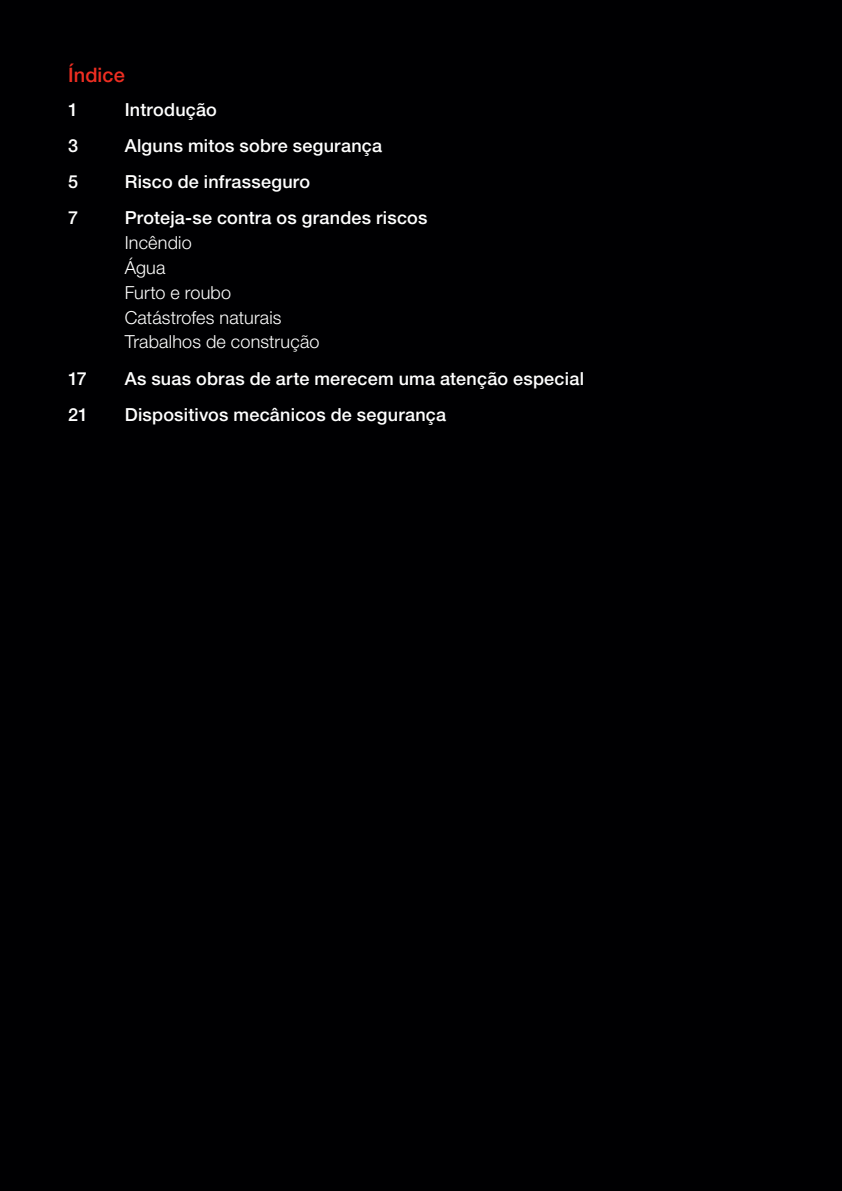
<style>
.page{position:relative;width:842px;height:1191px;background:#000002}
.page>*{position:absolute;margin:0;border:0;box-sizing:border-box;transform-origin:0 0}
.Red_Section_Headers{font:500 20px "Helvetica Neue LT Std";letter-spacing:.005em;color:#ee2e22}
.White_Body_Copy{font:500 18px "Helvetica Neue LT Std";letter-spacing:.01em;color:#fff}
.White_Body_Copy-2{font:300 18px "Helvetica Neue LT Std";letter-spacing:.01em;color:#fff}
</style>
<div class="page">
<p class="Red_Section_Headers" style="left:68px;top:63px;width:58px">Índice</p>
<p class="White_Body_Copy" style="left:68px;top:99px;width:12px">1</p>
<p class="White_Body_Copy" style="left:125px;top:99px;width:94px">Introdução</p>
<p class="White_Body_Copy" style="left:68px;top:135px;width:12px">3</p>
<p class="White_Body_Copy" style="left:125px;top:135px;width:259px">Alguns mitos sobre segurança</p>
<p class="White_Body_Copy" style="left:68px;top:171px;width:12px">5</p>
<p class="White_Body_Copy" style="left:125px;top:171px;width:187px">Risco de infrasseguro</p>
<p class="White_Body_Copy" style="left:68px;top:207px;width:12px">7</p>
<p class="White_Body_Copy" style="left:125px;top:207px;width:304px">Proteja-se contra os grandes riscos</p>
<p class="White_Body_Copy-2" style="left:125px;top:232px;width:69px">Incêndio</p>
<p class="White_Body_Copy-2" style="left:125px;top:256px;width:42px">Água</p>
<p class="White_Body_Copy-2" style="left:125px;top:281px;width:108px">Furto e roubo</p>
<p class="White_Body_Copy-2" style="left:125px;top:306px;width:158px">Catástrofes naturais</p>
<p class="White_Body_Copy-2" style="left:125px;top:331px;width:196px">Trabalhos de construção</p>
<p class="White_Body_Copy" style="left:68px;top:367px;width:20px">17</p>
<p class="White_Body_Copy" style="left:125px;top:367px;width:461px">As suas obras de arte merecem uma atenção especial</p>
<p class="White_Body_Copy" style="left:68px;top:404px;width:22px">21</p>
<p class="White_Body_Copy" style="left:125px;top:404px;width:323px">Dispositivos mecânicos de segurança</p>
</div>
